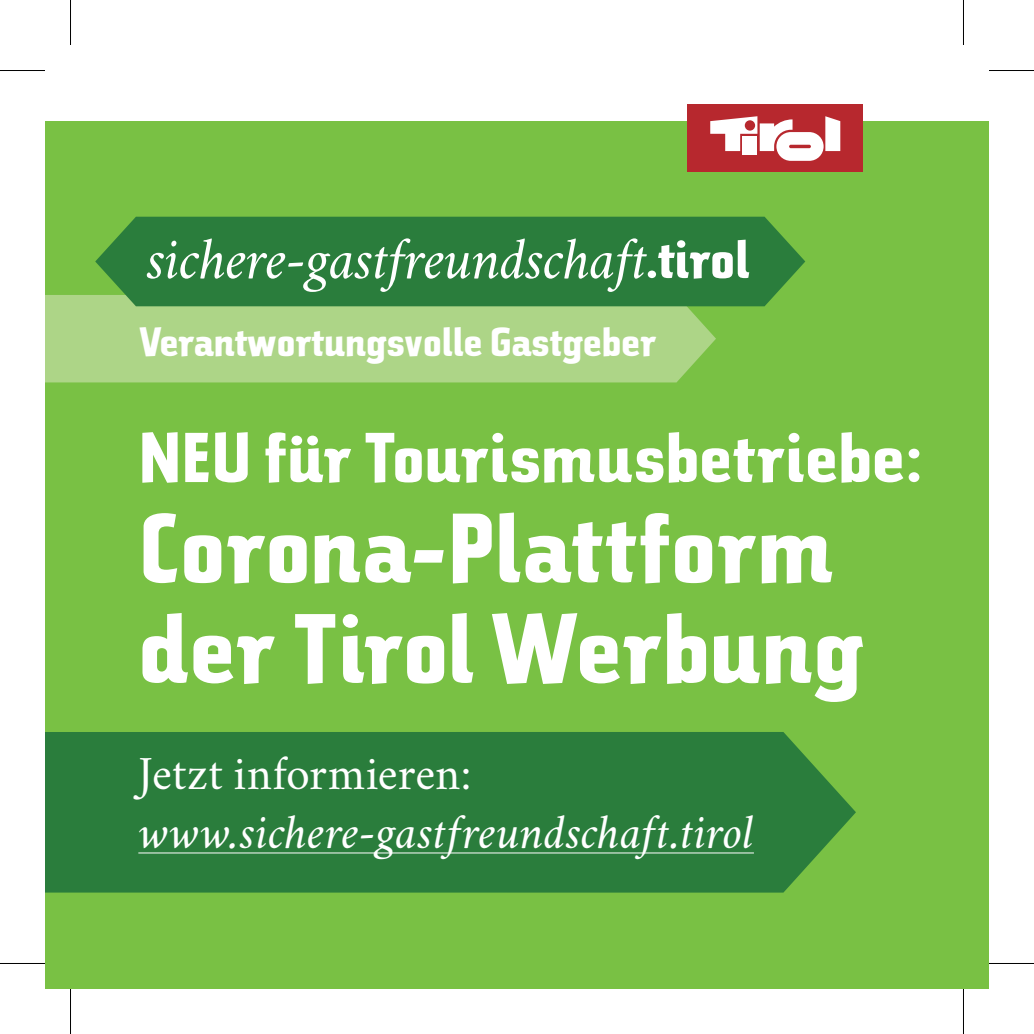
<style>
.page{position:relative;width:1034px;height:1034px;background:#fff}
.page>*{position:absolute;margin:0;border:0;box-sizing:border-box;transform-origin:0 0}
.t1{font:98.4px/100.5px "TW Character Sans Pro";letter-spacing:.01em;color:#fff}
.t2{font:70.2px "TW Character Sans Pro";letter-spacing:.005em;color:#fff}
.t3{font:italic 49.2px "Crimson Tirol";color:#fff}
.t4{font:48px "Crimson Tirol";letter-spacing:-.005em;color:#fff}
.t5{font:40.8px "TW Character Sans Pro";color:#fff}
</style>
<div class="page">
<div style="left:45px;top:121px;width:944px;height:868px;background:#79c144"></div>
<div style="left:45px;top:295px;width:671px;height:87px;background:#add587"></div>
<svg style="left:95px;top:217px;width:710px;height:89px;background:#33843d"></svg>
<div style="left:648px;top:271px;width:8px;height:7px;background:#fff;border-radius:50%"></div>
<svg style="left:658px;top:240px;width:91px;height:39px;background:#8ab794"></svg>
<svg style="left:147px;top:238px;width:500px;height:54px;background:#50945e"></svg>
<div style="left:45px;top:732px;width:811px;height:161px;background:#2a7d3c"></div>
<hr style="left:138px;top:852px;width:616px;height:1px;background:#fff">
<div style="left:687px;top:104px;width:176px;height:67px;background:#b7282e"></div>
<svg style="left:710px;top:116px;width:130px;height:45px"></svg>
<hr style="left:0;top:70px;width:45px;height:1px;background:#000">
<hr style="left:989px;top:70px;width:45px;height:1px;background:#000">
<hr style="left:0;top:963px;width:45px;height:1px;background:#000">
<hr style="left:989px;top:963px;width:45px;height:1px;background:#000">
<hr style="left:70px;top:0;width:1px;height:45px;background:#000">
<hr style="left:70px;top:989px;width:1px;height:45px;background:#000">
<hr style="left:963px;top:0;width:1px;height:45px;background:#000">
<hr style="left:963px;top:989px;width:1px;height:45px;background:#000">
<p class="t5" style="left:139px;top:317px;width:518px">Verantwortungsvolle Gastgeber</p>
<h2 class="t2" style="left:138px;top:414px;width:786px">NEU für Tourismusbetriebe:</h2>
<h1 class="t1" style="left:138px;top:496px;width:727px">Corona-Plattform der Tirol Werbung</h1>
<p class="t4" style="left:138px;top:741px;width:334px">Jetzt informieren:</p>
<p class="t3" style="left:138px;top:803px;width:617px">www.sichere-gastfreundschaft.tirol</p>
</div>
